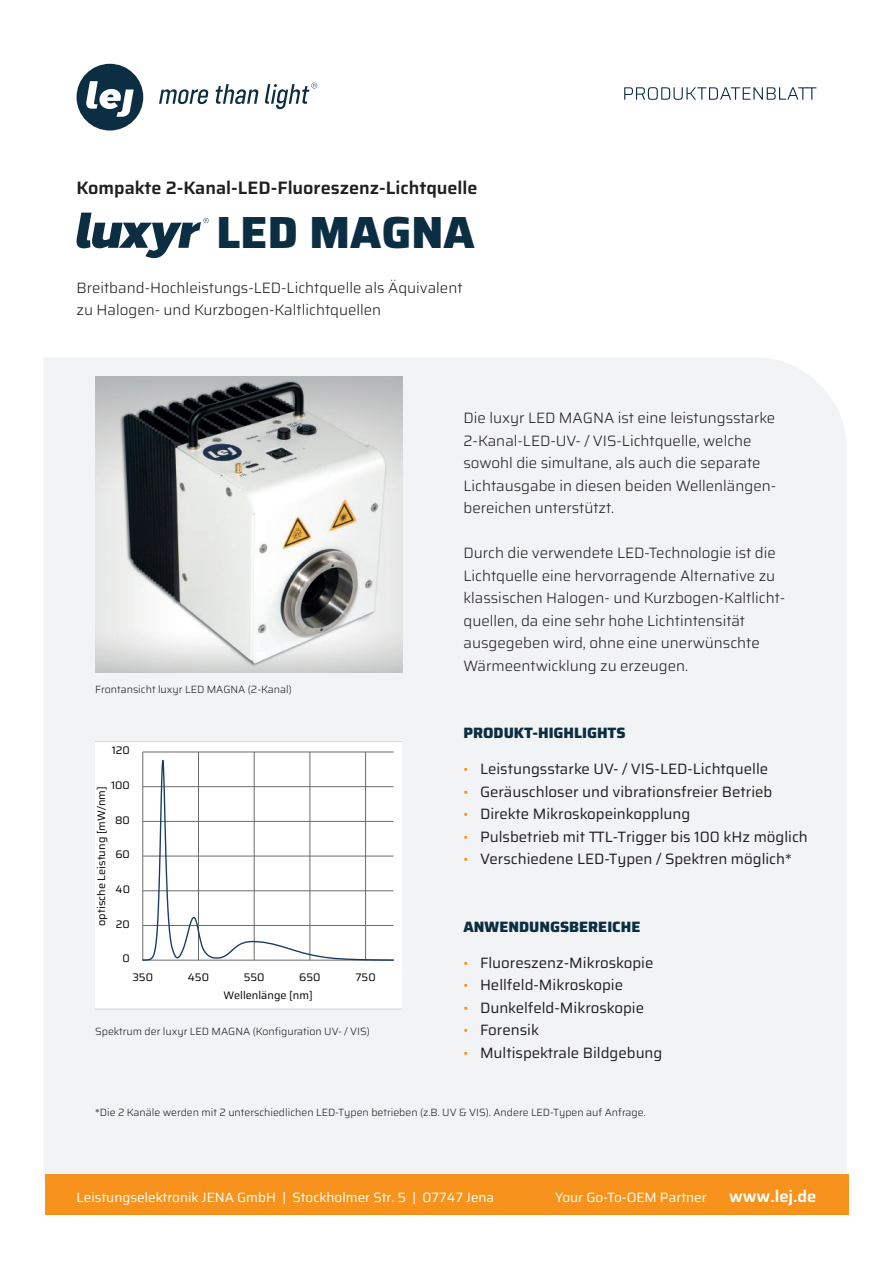
<style>
.page{position:relative;width:893px;height:1263px;background:#fff}
.page>*{position:absolute;margin:0;border:0;box-sizing:border-box;transform-origin:0 0}
.t1{font:800 45px "Saira";color:#0b2e43}
.t2{font:600 18px "Saira";color:#231f20}
.t3{font:600 16.5px "Saira";color:#fff}
.t4{font:300 15px/22.5px "Saira";color:#231f20}
.t5{font:15px "Saira";color:#231f20}
.t6{font:800 15px "Saira";color:#0b2e43}
.t7{font:13.5px "Saira";color:#fff}
.t8{font:10.95px "Saira";color:#000001}
.t9{font:300 10.5px "Saira";color:#231f20}
.s1{font-weight:300;font-size:13.5px;color:#f7931d}
</style>
<div class="page">
<div style="left:44px;top:357px;width:803px;height:824px;background:#f2f3f4"></div>
<svg style="left:159px;top:89px;width:50px;height:15px"></svg>
<svg style="left:216px;top:84px;width:43px;height:20px"></svg>
<svg style="left:265px;top:83px;width:52px;height:26px"></svg>
<svg style="left:77px;top:64px;width:66px;height:66px"></svg>
<div style="left:45px;top:1175px;width:803px;height:40px;background:#f7931d"></div>
<svg style="left:77px;top:213px;width:132px;height:45px"></svg>
<svg style="left:624px;top:87px;width:192px;height:13px"></svg>
<img style="left:95px;top:376px;width:307px;height:297px">
<svg style="left:95px;top:741px;width:306px;height:268px"></svg>
<p class="t2" style="left:77px;top:180px;width:402px">Kompakte 2-Kanal-LED-Fluoreszenz-Lichtquelle</p>
<h1 class="t1" style="left:216px;top:206px;width:260px">LED MAGNA</h1>
<p class="t4" style="left:77px;top:277px;width:387px">Breitband-Hochleistungs-LED-Lichtquelle als Äquivalent zu Halogen- und Kurzbogen-Kaltlichtquellen</p>
<p class="t9" style="left:95px;top:685px;width:198px">Frontansicht luxyr LED MAGNA (2-Kanal)</p>
<p class="t8" style="left:112px;top:746px;width:20px">120</p>
<p class="t8" style="left:111px;top:781px;width:20px">100</p>
<p class="t8" style="left:97px;top:926px;width:141px;rotate:-90deg">optische Leistung [mW/nm]</p>
<p class="t8" style="left:115px;top:815px;width:16px">80</p>
<p class="t8" style="left:115px;top:850px;width:16px">60</p>
<p class="t8" style="left:116px;top:885px;width:16px">40</p>
<p class="t8" style="left:116px;top:919px;width:15px">20</p>
<p class="t8" style="left:123px;top:954px;width:9px">0</p>
<p class="t8" style="left:132px;top:973px;width:22px">350</p>
<p class="t8" style="left:188px;top:973px;width:23px">450</p>
<p class="t8" style="left:244px;top:973px;width:22px">550</p>
<p class="t8" style="left:299px;top:973px;width:23px">650</p>
<p class="t8" style="left:355px;top:973px;width:22px">750</p>
<p class="t8" style="left:223px;top:991px;width:91px">Wellenlänge [nm]</p>
<p class="t9" style="left:95px;top:1023px;width:276px">Spektrum der luxyr LED MAGNA (Konfiguration UV- / VIS)</p>
<p class="t4" style="left:463px;top:408px;width:314px">Die luxyr LED MAGNA ist eine leistungsstarke 2-Kanal-LED-UV- / VIS-Lichtquelle, welche sowohl die simultane, als auch die separate Lichtausgabe in diesen beiden Wellenlängen&shy;bereichen unterstützt.</p>
<p class="t4" style="left:463px;top:541px;width:323px">Durch die verwendete LED-Technologie ist die Lichtquelle eine hervorragende Alternative zu klassischen Halogen- und Kurzbogen-Kaltlicht&shy;quellen, da eine sehr hohe Lichtintensität ausgegeben wird, ohne eine unerwünschte Wärmeentwicklung zu erzeugen.</p>
<p class="t6" style="left:463px;top:724px;width:164px">PRODUKT-HIGHLIGHTS</p>
<p class="t5" style="left:463px;top:763px;width:306px"><span class="s1">•</span> Leistungsstarke UV- / VIS-LED-Lichtquelle</p>
<p class="t5" style="left:463px;top:785px;width:310px"><span class="s1">•</span> Geräuschloser und vibrationsfreier Betrieb</p>
<p class="t5" style="left:463px;top:808px;width:228px"><span class="s1">•</span> Direkte Mikroskopeinkopplung</p>
<p class="t5" style="left:463px;top:830px;width:346px"><span class="s1">•</span> Pulsbetrieb mit TTL-Trigger bis 100 kHz möglich</p>
<p class="t5" style="left:463px;top:853px;width:330px"><span class="s1">•</span> Verschiedene LED-Typen / Spektren möglich*</p>
<p class="t6" style="left:463px;top:918px;width:178px">ANWENDUNGSBEREICHE</p>
<p class="t5" style="left:463px;top:956px;width:191px"><span class="s1">•</span> Fluoreszenz-Mikroskopie</p>
<p class="t5" style="left:463px;top:979px;width:161px"><span class="s1">•</span> Hellfeld-Mikroskopie</p>
<p class="t5" style="left:463px;top:1001px;width:182px"><span class="s1">•</span> Dunkelfeld-Mikroskopie</p>
<p class="t5" style="left:463px;top:1024px;width:77px"><span class="s1">•</span> Forensik</p>
<p class="t5" style="left:463px;top:1046px;width:200px"><span class="s1">•</span> Multispektrale Bildgebung</p>
<p class="t9" style="left:95px;top:1104px;width:552px">*Die 2 Kanäle werden mit 2 unterschiedlichen LED-Typen betrieben (z.B. UV &amp; VIS). Andere LED-Typen auf Anfrage.</p>
<p class="t7" style="left:77px;top:1191px;width:419px">Leistungselektronik JENA GmbH | Stockholmer Str. 5 | 07747 Jena</p>
<p class="t3" style="left:729px;top:1189px;width:89px">www.lej.de</p>
<p class="t7" style="left:555px;top:1191px;width:153px">Your Go-To-OEM Partner</p>
</div>
